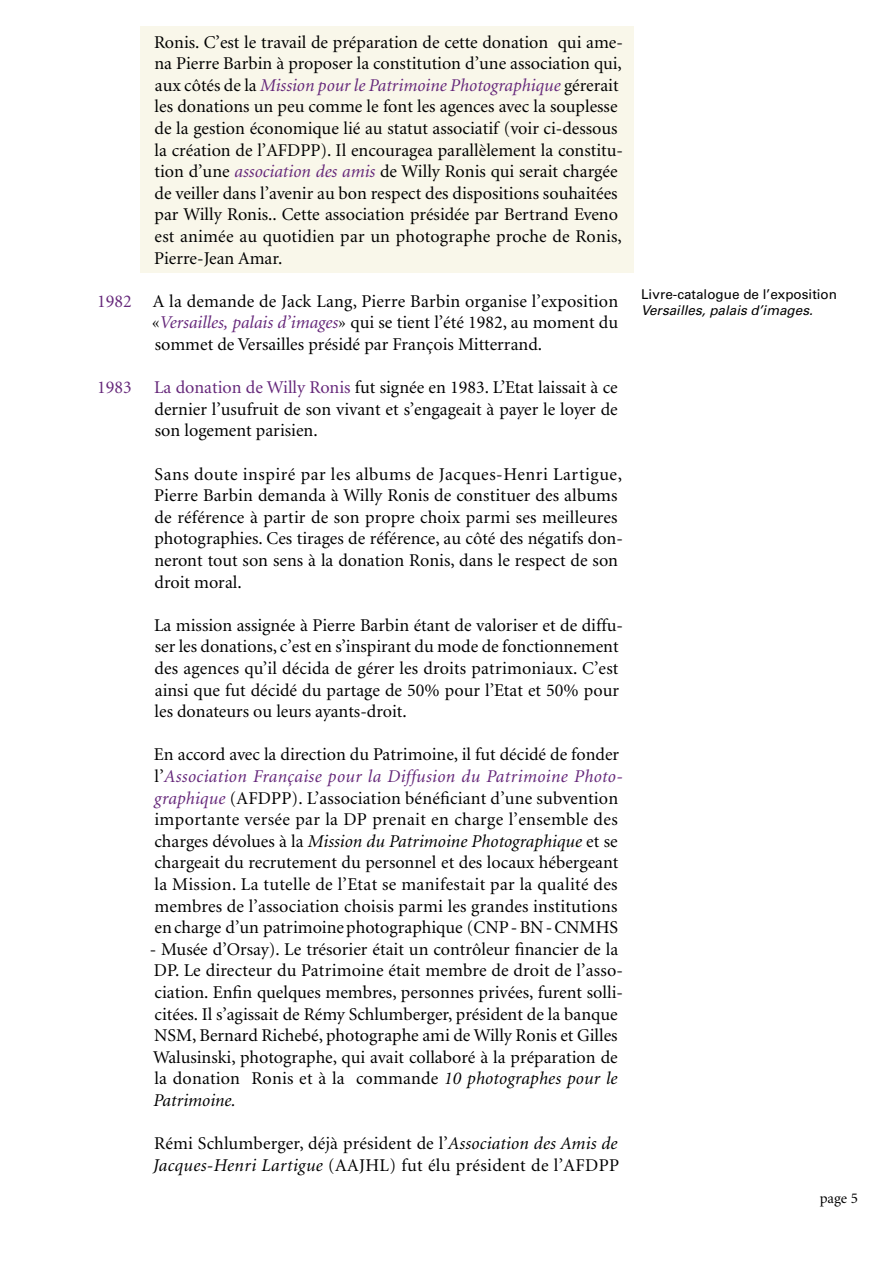
<style>
.page{position:relative;width:893px;height:1263px;background:#fff}
.page>*{position:absolute;margin:0;border:0;box-sizing:border-box;transform-origin:0 0}
.t1{font:18px/21.6px "Minion";color:#000}
.t2{font:18px "Minion";color:#65277a}
.t3{font:15px "Minion";color:#000}
.t4{font:13.5px "Univers LT Std";color:#000}
.t5{font:italic 13.5px "Univers LT Std";color:#000}
.s1{font-style:italic;color:#65277a}
.s2{color:#65277a}
.s3{font-style:italic}
</style>
<div class="page">
<div style="left:140px;top:27px;width:494px;height:246px;background:#f9f7ea"></div>
<p class="t2" style="left:97px;top:292px;width:36px">1982</p>
<p class="t2" style="left:97px;top:379px;width:36px">1983</p>
<p class="t1" style="left:154px;top:32px;width:470px">Ronis. C’est le travail de préparation de cette donation qui ame&shy;na Pierre Barbin à proposer la constitution d’une association qui, aux côtés de la <span class="s1">Mission pour le Patrimoine Photographique</span> gérerait les donations un peu comme le font les agences avec la souplesse de la gestion économique lié au statut associatif (voir ci-dessous la création de l’AFDPP). Il encouragea parallèlement la constitu&shy;tion d’une <span class="s1">association des amis</span> de Willy Ronis qui serait chargée de veiller dans l’avenir au bon respect des dispositions souhaitées par Willy Ronis.. Cette association présidée par Bertrand Eveno est animée au quotidien par un photographe proche de Ronis, Pierre-Jean Amar.</p>
<p class="t1" style="left:152px;top:291px;width:468px;text-align:justify">A la demande de Jack Lang, Pierre Barbin organise l’exposition «<span class="s1">Versailles, palais d’images</span>» qui se tient l’été 1982, au moment du sommet de Versailles présidé par François Mitterrand.</p>
<p class="t1" style="left:154px;top:377px;width:465px;text-align:justify"><span class="s2">La donation de Willy Ronis</span> fut signée en 1983. L’Etat laissait à ce dernier l’usufruit de son vivant et s’engageait à payer le loyer de son logement parisien.</p>
<p class="t1" style="left:154px;top:464px;width:470px">Sans doute inspiré par les albums de Jacques-Henri Lartigue, Pierre Barbin demanda à Willy Ronis de constituer des albums de référence à partir de son propre choix parmi ses meilleures photographies. Ces tirages de référence, au côté des négatifs don&shy;neront tout son sens à la donation Ronis, dans le respect de son droit moral.</p>
<p class="t1" style="left:154px;top:615px;width:470px">La mission assignée à Pierre Barbin étant de valoriser et de diffu&shy;ser les donations, c’est en s’inspirant du mode de fonctionnement des agences qu’il décida de gérer les droits patrimoniaux. C’est ainsi que fut décidé du partage de 50% pour l’Etat et 50% pour les donateurs ou leurs ayants-droit.</p>
<p class="t1" style="left:154px;top:744px;width:470px">En accord avec la direction du Patrimoine, il fut décidé de fonder l’<span class="s1">Association Française pour la Diffusion du Patrimoine Photo&shy;graphique</span> (AFDPP). L’association bénéficiant d’une subvention importante versée par la DP prenait en charge l’ensemble des charges dévolues à la <span class="s3">Mission du Patrimoine Photographique</span> et se chargeait du recrutement du personnel et des locaux hébergeant la Mission. La tutelle de l’Etat se manifestait par la qualité des membres de l’association choisis parmi les grandes institutions en charge d’un patrimoine photographique (CNP - BN - CNMHS</p>
<p class="t1" style="left:150px;top:939px;width:475px">- Musée d’Orsay). Le trésorier était un contrôleur financier de la DP. Le directeur du Patrimoine était membre de droit de l’asso&shy;ciation. Enfin quelques membres, personnes privées, furent solli&shy;citées. Il s’agissait de Rémy Schlumberger, président de la banque NSM, Bernard Richebé, photographe ami de Willy Ronis et Gilles Walusinski, photographe, qui avait collaboré à la préparation de la donation Ronis et à la commande <span class="s3">10 photographes pour le Patrimoine.</span></p>
<p class="t1" style="left:153px;top:1133px;width:467px">Rémi Schlumberger, déjà président de l’<span class="s3">Association des Amis de<br>Jacques-Henri Lartigue</span> (AAJHL) fut élu président de l’AFDPP</p>
<p class="t4" style="left:641px;top:286px;width:198px">Livre-catalogue de l’exposition</p>
<p class="t5" style="left:641px;top:302px;width:173px">Versailles, palais d’images.</p>
<p class="t3" style="left:820px;top:1191px;width:40px">page 5</p>
</div>
